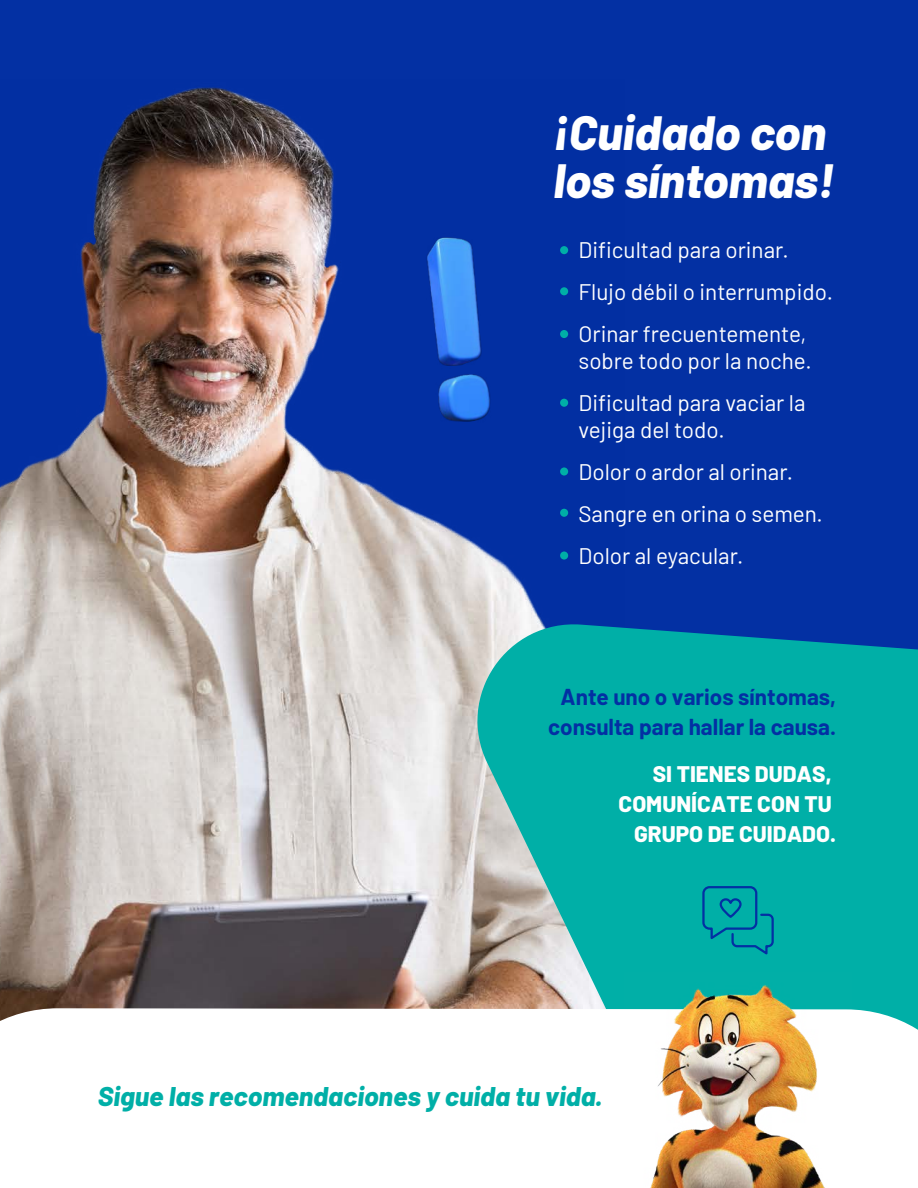
<style>
.page{position:relative;width:918px;height:1188px;background:#0330a3}
.page>*{position:absolute;margin:0;border:0;box-sizing:border-box;transform-origin:0 0}
.t1{font:italic 800 48px/48px "Barlow";color:#fff}
.t2{font:italic 800 27px "Barlow";color:#00afa7}
.t3{font:22.5px/42px "Barlow";color:#fff}
.t4{font:700 22.5px/30px "Barlow";color:#0330a3;text-align:center}
.t5{font:800 22.5px/30px "Barlow";color:#fff;text-align:right}
</style>
<div class="page">
<img style="left:0;top:87px;width:569px;height:921px">
<svg style="left:455px;top:619px;width:463px;height:389px;background:#22aca9"></svg>
<div style="left:0;top:1008px;width:918px;height:180px;background:#fff"></div>
<img style="left:624px;top:972px;width:228px;height:216px">
<div style="left:560px;top:467px;width:8px;height:9px;background:#00afa7;border-radius:50%"></div>
<div style="left:560px;top:509px;width:8px;height:8px;background:#00afa7;border-radius:50%"></div>
<div style="left:560px;top:551px;width:8px;height:9px;background:#00afa7;border-radius:50%"></div>
<img style="left:319px;top:190px;width:250px;height:280px">
<svg style="left:701px;top:885px;width:74px;height:72px;background:#009ca6"></svg>
<h1 class="t1" style="left:552px;top:105px;width:284px">¡Cuidado con los síntomas!</h1>
<p class="t3" style="left:579px;top:227px;width:256px">Dificultad para orinar.<br>Flujo débil o interrumpido.<br>Orinar frecuentemente,</p>
<p class="t3" style="left:579px;top:338px;width:235px">sobre todo por la noche.<br>Dificultad para vaciar la</p>
<p class="t3" style="left:579px;top:407px;width:246px">vejiga del todo.<br>Dolor o ardor al orinar.<br>Sangre en orina o semen.<br>Dolor al eyacular.</p>
<p class="t4" style="left:548px;top:680px;width:290px">Ante uno o varios síntomas, consulta para hallar la causa.</p>
<p class="t5" style="left:619px;top:757px;width:219px">SI TIENES DUDAS,<br>COMUNÍCATE CON TU<br>GRUPO DE CUIDADO.</p>
<p class="t2" style="left:98px;top:1076px;width:506px">Sigue las recomendaciones y cuida tu vida.</p>
</div>
